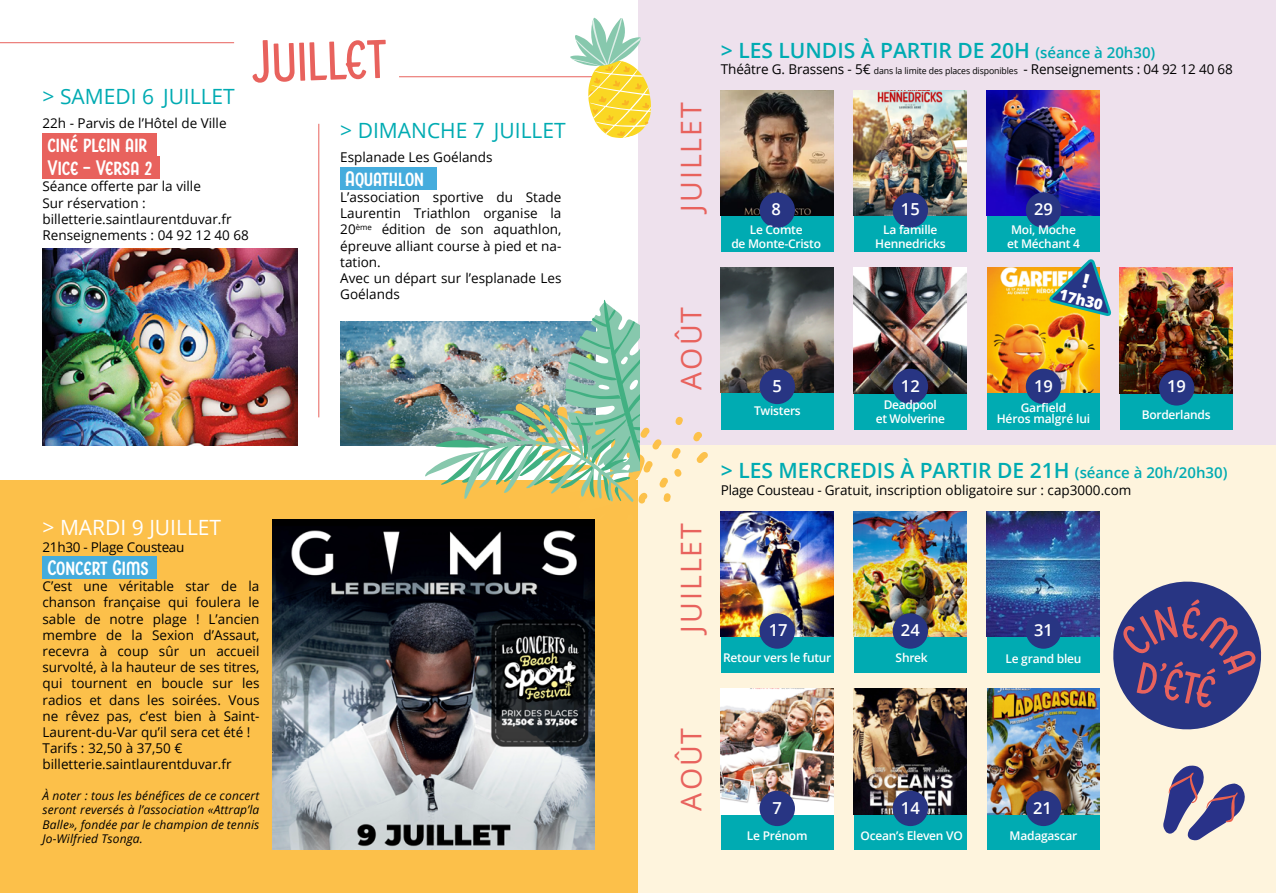
<style>
.page{position:relative;width:1276px;height:893px;background:#fff}
.page>*{position:absolute;margin:0;border:0;box-sizing:border-box;transform-origin:0 0}
.t1{font:55.5px "Boucherie Sans";color:#e8625d}
.t2{font:45.45px "Boucherie Sans";color:#e8625d}
.t3{font:28.5px "Open Sans";letter-spacing:.07em;color:#e8625d}
.t4{font:600 21px "Open Sans";color:#00abb2}
.t5{font:21px "Open Sans";color:#00abb2}
.t6{font:21px "Open Sans";color:#fff}
.t7{font:700 19.5px/23.4px "Boucherie Sans";color:#fff}
.t8{font:700 19.5px "Boucherie Sans";letter-spacing:-.02em;color:#fff}
.t9{font:600 16.5px "Open Sans";color:#fff}
.t10{font:800 15px "Open Sans";color:#fff}
.t11{font:13.5px/16.2px "Open Sans";color:#000}
.t12{font:13.5px "Open Sans";letter-spacing:-.02em;color:#000}
.t13{font:600 12px/14.4px "Open Sans";letter-spacing:-.02em;color:#fff;text-align:center}
.t14{font:italic 12px/14.4px "Open Sans";letter-spacing:.01em;color:#000;text-align:justify}
.s1{font-size:15px}
.s2{font-size:9px}
</style>
<div class="page">
<div style="left:0;top:481px;width:637px;height:412px;background:#fcc04a"></div>
<div style="left:43px;top:556px;width:114px;height:23px;background:#45acdd"></div>
<div style="left:43px;top:133px;width:114px;height:23px;background:#e8625d"></div>
<div style="left:43px;top:156px;width:117px;height:23px;background:#e8625d"></div>
<div style="left:340px;top:167px;width:96px;height:23px;background:#45acdd"></div>
<img style="left:273px;top:519px;width:322px;height:330px">
<hr style="left:399px;top:76px;width:238px;height:1px;background:#e8625d">
<hr style="left:0;top:42px;width:234px;height:1px;background:#e8625d">
<hr style="left:318px;top:124px;width:1px;height:293px;background:#e8625d">
<div style="left:637px;top:445px;width:639px;height:448px;background:#fef4dd"></div>
<div style="left:638px;top:0;width:638px;height:445px;background:#eee1ed"></div>
<svg style="left:693px;top:432px;width:9px;height:9px"></svg>
<svg style="left:696px;top:452px;width:12px;height:11px"></svg>
<div style="left:721px;top:511px;width:112px;height:161px;background:#00abb2"></div>
<div style="left:721px;top:90px;width:112px;height:161px;background:#00abb2"></div>
<div style="left:854px;top:511px;width:112px;height:161px;background:#00abb2"></div>
<div style="left:854px;top:90px;width:112px;height:161px;background:#00abb2"></div>
<div style="left:987px;top:511px;width:112px;height:161px;background:#00abb2"></div>
<div style="left:987px;top:90px;width:112px;height:161px;background:#00abb2"></div>
<div style="left:1120px;top:268px;width:112px;height:161px;background:#00abb2"></div>
<div style="left:721px;top:689px;width:112px;height:161px;background:#00abb2"></div>
<div style="left:721px;top:268px;width:112px;height:161px;background:#00abb2"></div>
<div style="left:854px;top:689px;width:112px;height:161px;background:#00abb2"></div>
<div style="left:854px;top:268px;width:112px;height:161px;background:#00abb2"></div>
<div style="left:987px;top:689px;width:112px;height:161px;background:#00abb2"></div>
<div style="left:987px;top:268px;width:112px;height:161px;background:#00abb2"></div>
<img style="left:721px;top:511px;width:112px;height:125px">
<img style="left:721px;top:90px;width:112px;height:125px">
<img style="left:721px;top:689px;width:112px;height:125px">
<img style="left:721px;top:268px;width:112px;height:125px">
<img style="left:854px;top:511px;width:113px;height:125px">
<img style="left:854px;top:90px;width:113px;height:125px">
<img style="left:854px;top:689px;width:112px;height:125px">
<img style="left:854px;top:268px;width:112px;height:125px">
<img style="left:986px;top:511px;width:113px;height:125px">
<img style="left:986px;top:90px;width:113px;height:125px">
<img style="left:987px;top:689px;width:112px;height:125px">
<img style="left:987px;top:268px;width:112px;height:125px">
<img style="left:1119px;top:268px;width:113px;height:125px">
<div style="left:759px;top:613px;width:36px;height:36px;background:#283583;border-radius:50%"></div>
<div style="left:759px;top:192px;width:36px;height:36px;background:#283583;border-radius:50%"></div>
<div style="left:1025px;top:613px;width:36px;height:36px;background:#283583;border-radius:50%"></div>
<div style="left:1025px;top:192px;width:36px;height:36px;background:#283583;border-radius:50%"></div>
<div style="left:892px;top:613px;width:36px;height:36px;background:#283583;border-radius:50%"></div>
<div style="left:892px;top:192px;width:36px;height:36px;background:#283583;border-radius:50%"></div>
<div style="left:1159px;top:370px;width:35px;height:36px;background:#283583;border-radius:50%"></div>
<div style="left:759px;top:791px;width:36px;height:35px;background:#283583;border-radius:50%"></div>
<div style="left:759px;top:369px;width:36px;height:35px;background:#283583;border-radius:50%"></div>
<div style="left:1025px;top:791px;width:36px;height:35px;background:#283583;border-radius:50%"></div>
<div style="left:1025px;top:369px;width:36px;height:35px;background:#283583;border-radius:50%"></div>
<div style="left:892px;top:791px;width:36px;height:35px;background:#283583;border-radius:50%"></div>
<div style="left:892px;top:369px;width:36px;height:35px;background:#283583;border-radius:50%"></div>
<img style="left:340px;top:322px;width:85px;height:123px">
<svg style="left:1163px;top:765px;width:82px;height:76px"></svg>
<img style="left:425px;top:300px;width:258px;height:225px">
<img style="left:43px;top:249px;width:255px;height:196px">
<svg style="left:570px;top:18px;width:81px;height:120px"></svg>
<svg style="left:1113px;top:581px;width:149px;height:149px"></svg>
<svg style="left:1046px;top:259px;width:66px;height:59px"></svg>
<h1 class="t1" style="left:250px;top:28px;width:137px;rotate:-2deg">Juillet</h1>
<h3 class="t5" style="left:43px;top:82px;width:194px">&gt; SAMEDI 6 JUILLET</h3>
<p class="t11" style="left:43px;top:115px;width:186px">22h - Parvis de l’Hôtel de Ville</p>
<h3 class="t7" style="left:47px;top:133px;width:106px">ciné plein air<br>Vice - Versa 2</h3>
<p class="t11" style="left:43px;top:178px;width:208px">Séance offerte par la ville<br>Sur réservation : billetterie.saintlaurentduvar.fr<br>Renseignements : 04 92 12 40 68</p>
<h3 class="t5" style="left:340px;top:116px;width:227px">&gt; DIMANCHE 7 JUILLET</h3>
<p class="t11" style="left:340px;top:149px;width:154px">Esplanade Les Goélands</p>
<h3 class="t8" style="left:345px;top:166px;width:80px">Aquathlon</h3>
<p class="t11" style="left:340px;top:189px;width:223px">L’association sportive du Stade<br>Laurentin Triathlon organise la<br>20<sup>ème</sup> édition de son aquathlon, épreuve alliant course à pied et na&shy;tation.<br>Avec un départ sur l’esplanade Les<br>Goélands</p>
<h3 class="t6" style="left:43px;top:513px;width:180px">&gt; MARDI 9 JUILLET</h3>
<p class="t12" style="left:43px;top:537px;width:143px">21h30 - Plage Cousteau</p>
<h3 class="t7" style="left:47px;top:556px;width:103px">Concert Gims</h3>
<p class="t11" style="left:43px;top:578px;width:218px">C’est une véritable star de la chanson française qui foulera le sable de notre plage ! L’ancien membre de la Sexion d’Assaut, recevra à coup sûr un accueil survolté, à la hauteur de ses titres, qui tournent en boucle sur les radios et dans les soirées. Vous ne rêvez pas, c’est bien à Saint-<br>Laurent-du-Var qu’il sera cet été !<br>Tarifs : 32,50 à 37,50 € billetterie.saintlaurentduvar.fr</p>
<p class="t14" style="left:43px;top:788px;width:218px">À noter : tous les bénéfices de ce concert seront reversés à l’association «Attrap’la Balle», fondée par le champion de tennis Jo-Wilfried Tsonga.</p>
<h3 class="t3" style="left:672px;top:212px;width:111px;rotate:-90deg">JUILLET</h3>
<h3 class="t4" style="left:721px;top:35px;width:436px">&gt; LES LUNDIS À PARTIR DE 20H <span class="s1">(séance à 20h30)</span></h3>
<p class="t11" style="left:721px;top:60px;width:513px">Théâtre G. Brassens - 5€ <span class="s2">dans la limite des places disponibles</span> - Renseignements : 04 92 12 40 68</p>
<p class="t9" style="left:771px;top:197px;width:11px">8</p>
<p class="t13" style="left:731px;top:222px;width:91px">Le Comte<br>de Monte-Cristo</p>
<p class="t9" style="left:901px;top:197px;width:20px">15</p>
<p class="t13" style="left:875px;top:222px;width:72px">La famille<br>Hennedricks</p>
<p class="t9" style="left:1034px;top:197px;width:20px">29</p>
<p class="t13" style="left:1007px;top:222px;width:74px">Moi, Moche et Méchant 4</p>
<h3 class="t3" style="left:672px;top:390px;width:84px;rotate:-90deg">AOÛT</h3>
<h3 class="t3" style="left:672px;top:632px;width:111px;rotate:-90deg">JUILLET</h3>
<h3 class="t3" style="left:672px;top:810px;width:84px;rotate:-90deg">AOÛT</h3>
<p class="t9" style="left:772px;top:374px;width:11px">5</p>
<p class="t13" style="left:754px;top:403px;width:48px">Twisters</p>
<p class="t9" style="left:901px;top:374px;width:20px">12</p>
<p class="t13" style="left:875px;top:397px;width:71px">Deadpool<br>et Wolverine</p>
<p class="t10" style="left:1062px;top:283px;width:46px;rotate:14deg">17h30</p>
<p class="t9" style="left:1034px;top:374px;width:20px">19</p>
<p class="t9" style="left:1167px;top:375px;width:20px">19</p>
<p class="t13" style="left:996px;top:403px;width:95px;line-height:10.5px">Garfield<br>Héros malgré lui</p>
<p class="t13" style="left:1141px;top:407px;width:70px">Borderlands</p>
<h3 class="t4" style="left:721px;top:456px;width:508px">&gt; LES MERCREDIS À PARTIR DE 21H <span class="s1">(séance à 20h/20h30)</span></h3>
<p class="t11" style="left:721px;top:481px;width:412px">Plage Cousteau - Gratuit, inscription obligatoire sur : cap3000.com</p>
<p class="t9" style="left:769px;top:618px;width:20px">17</p>
<p class="t9" style="left:901px;top:618px;width:20px">24</p>
<p class="t9" style="left:1034px;top:618px;width:20px">31</p>
<p class="t13" style="left:723px;top:650px;width:110px">Retour vers le futur</p>
<p class="t13" style="left:895px;top:650px;width:34px">Shrek</p>
<p class="t13" style="left:1005px;top:651px;width:78px">Le grand bleu</p>
<h2 class="t2" style="left:1143px;top:649px;width:80px;rotate:12deg">d’été</h2>
<p class="t9" style="left:772px;top:796px;width:11px">7</p>
<p class="t9" style="left:901px;top:796px;width:20px">14</p>
<p class="t9" style="left:1033px;top:796px;width:20px">21</p>
<p class="t13" style="left:747px;top:828px;width:62px">Le Prénom</p>
<p class="t13" style="left:860px;top:828px;width:104px">Ocean’s Eleven VO</p>
<p class="t13" style="left:1009px;top:828px;width:69px">Madagascar</p>
</div>
